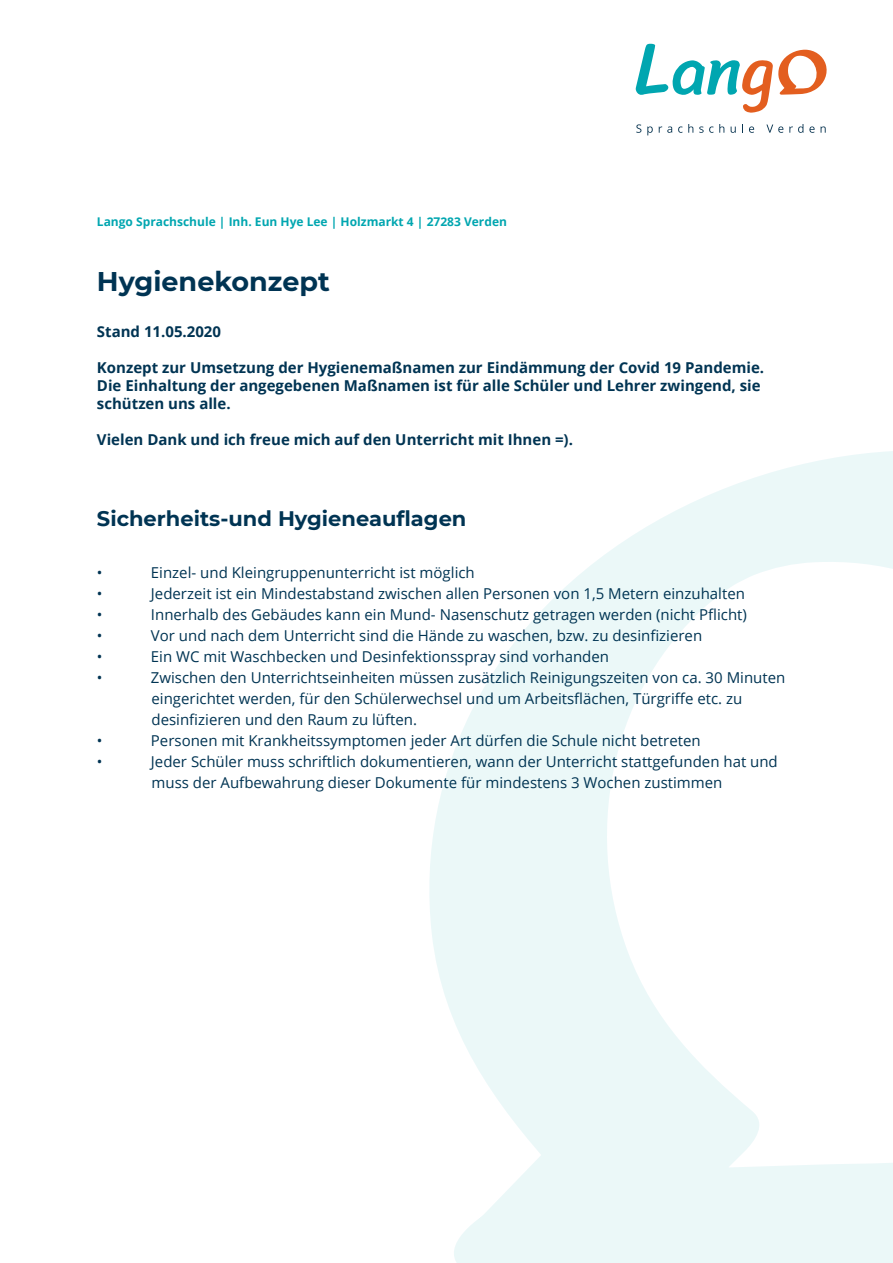
<style>
.page{position:relative;width:893px;height:1263px;background:#fff}
.page>*{position:absolute;margin:0;border:0;box-sizing:border-box;transform-origin:0 0}
.t1{font:700 27px "Montserrat";color:#003453}
.t2{font:700 21px "Montserrat";color:#003453}
.t3{font:15px/21px "Open Sans";color:#003453}
.t4{font:700 15px/18px "Open Sans";color:#003453}
.t5{font:700 12px "Open Sans";color:#00a6b0}
</style>
<div class="page">
<svg style="left:434px;top:455px;width:459px;height:808px"></svg>
<svg style="left:636px;top:124px;width:5px;height:9px"></svg>
<svg style="left:647px;top:126px;width:6px;height:9px"></svg>
<svg style="left:659px;top:126px;width:13px;height:7px"></svg>
<svg style="left:678px;top:124px;width:15px;height:9px"></svg>
<svg style="left:699px;top:124px;width:25px;height:9px"></svg>
<svg style="left:731px;top:127px;width:5px;height:6px"></svg>
<svg style="left:749px;top:126px;width:5px;height:7px"></svg>
<svg style="left:766px;top:125px;width:17px;height:8px"></svg>
<svg style="left:789px;top:124px;width:14px;height:9px"></svg>
<svg style="left:809px;top:126px;width:6px;height:7px"></svg>
<svg style="left:821px;top:126px;width:5px;height:7px"></svg>
<svg style="left:636px;top:44px;width:191px;height:69px"></svg>
<p class="t5" style="left:97px;top:214px;width:411px">Lango Sprachschule | Inh. Eun Hye Lee | Holzmarkt 4 | 27283 Verden</p>
<h1 class="t1" style="left:97px;top:261px;width:234px">Hygienekonzept</h1>
<p class="t4" style="left:97px;top:322px;width:126px">Stand 11.05.2020</p>
<p class="t4" style="left:97px;top:358px;width:669px">Konzept zur Umsetzung der Hygienemaßnamen zur Eindämmung der Covid 19 Pandemie.<br>Die Einhaltung der angegebenen Maßnamen ist für alle Schüler und Lehrer zwingend, sie schützen uns alle.</p>
<p class="t4" style="left:97px;top:430px;width:478px">Vielen Dank und ich freue mich auf den Unterricht mit Ihnen =).</p>
<h2 class="t2" style="left:97px;top:504px;width:371px">Sicherheits-und Hygieneauflagen</h2>
<p class="t3" style="left:97px;top:562px;width:7px">•</p>
<p class="t3" style="left:151px;top:562px;width:325px">Einzel- und Kleingruppenunterricht ist möglich</p>
<p class="t3" style="left:97px;top:583px;width:7px">•</p>
<p class="t3" style="left:151px;top:583px;width:595px">Jederzeit ist ein Mindestabstand zwischen allen Personen von 1,5 Metern einzuhalten</p>
<p class="t3" style="left:97px;top:604px;width:7px">•</p>
<p class="t3" style="left:151px;top:604px;width:597px">Innerhalb des Gebäudes kann ein Mund- Nasenschutz getragen werden (nicht Pflicht)</p>
<p class="t3" style="left:97px;top:625px;width:7px">•</p>
<p class="t3" style="left:151px;top:625px;width:553px">Vor und nach dem Unterricht sind die Hände zu waschen, bzw. zu desinfizieren</p>
<p class="t3" style="left:97px;top:646px;width:7px">•</p>
<p class="t3" style="left:151px;top:646px;width:460px">Ein WC mit Waschbecken und Desinfektionsspray sind vorhanden</p>
<p class="t3" style="left:97px;top:667px;width:7px">•</p>
<p class="t3" style="left:151px;top:667px;width:636px">Zwischen den Unterrichtseinheiten müssen zusätzlich Reinigungszeiten von ca. 30 Minuten eingerichtet werden, für den Schülerwechsel und um Arbeitsflächen, Türgriffe etc. zu desinfizieren und den Raum zu lüften.</p>
<p class="t3" style="left:97px;top:730px;width:7px">•</p>
<p class="t3" style="left:151px;top:730px;width:551px">Personen mit Krankheitssymptomen jeder Art dürfen die Schule nicht betreten</p>
<p class="t3" style="left:97px;top:751px;width:7px">•</p>
<p class="t3" style="left:151px;top:751px;width:628px">Jeder Schüler muss schriftlich dokumentieren, wann der Unterricht stattgefunden hat und muss der Aufbewahrung dieser Dokumente für mindestens 3 Wochen zustimmen</p>
</div>
